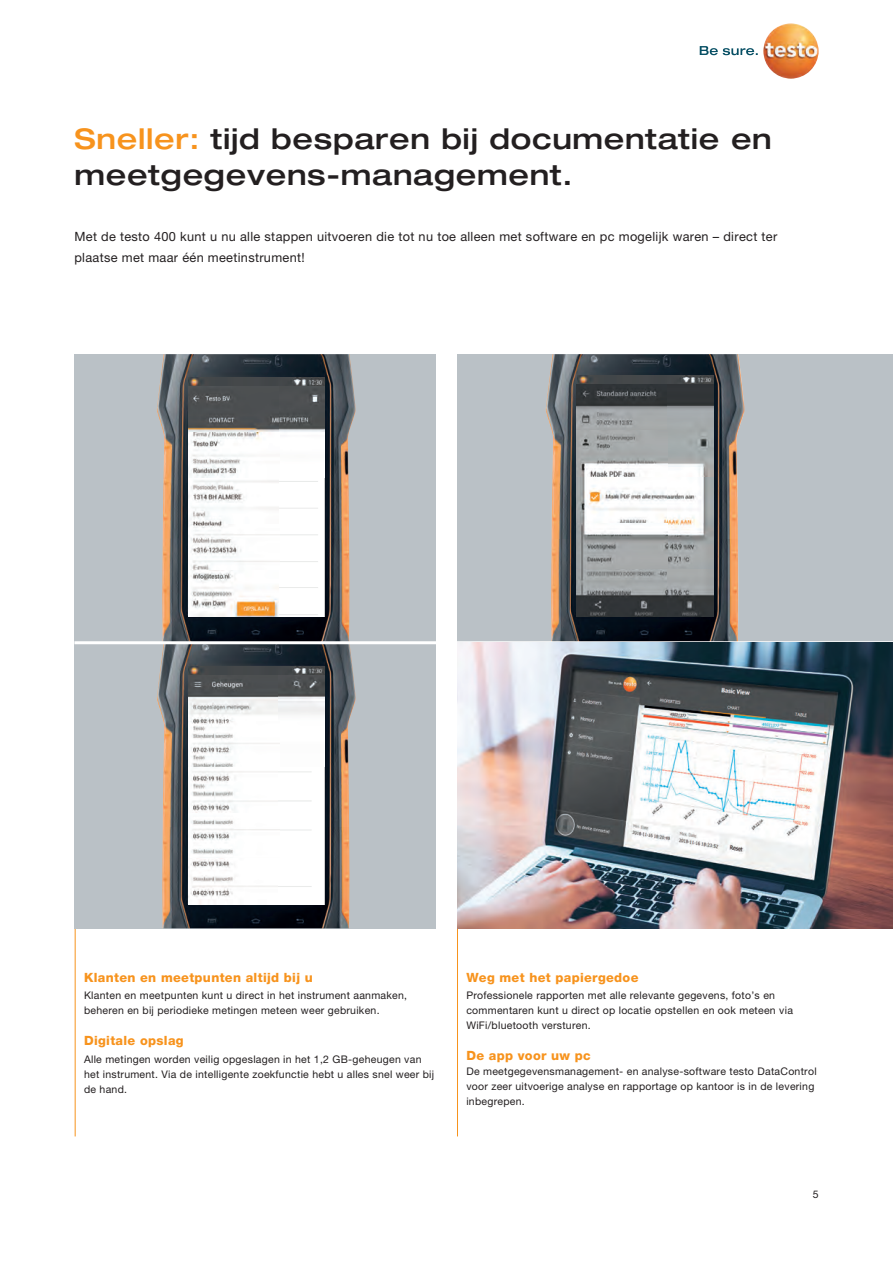
<style>
.page{position:relative;width:893px;height:1263px;background:#fff}
.page>*{position:absolute;margin:0;border:0;box-sizing:border-box;transform-origin:0 0}
.t1{font:500 expanded 28.5px/36px "Helvetica Neue LTW1 G";letter-spacing:.025em;color:#231f20}
.t2{font:12.75px/21px "Helvetica Neue LTW1 G";letter-spacing:.025em;color:#231f20}
.t3{font:800 12.75px "Helvetica Neue LTW1 G";letter-spacing:.025em;color:#f7931d}
.t4{font:10.5px/15px "Helvetica Neue LTW1 G";letter-spacing:.025em;color:#231f20}
.s1{color:#f7931d}
</style>
<div class="page">
<svg style="left:700px;top:46px;width:58px;height:9px"></svg>
<img style="left:763px;top:23px;width:56px;height:56px;border-radius:28px">
<hr style="left:75px;top:928px;width:1px;height:208px;background:#f7931d">
<hr style="left:457px;top:928px;width:1px;height:208px;background:#f7931d">
<div style="left:75px;top:641px;width:361px;height:287px;background:#bac1c6"></div>
<img style="left:157px;top:644px;width:199px;height:284px">
<div style="left:457px;top:354px;width:436px;height:289px;background:#bac1c6"></div>
<img style="left:546px;top:354px;width:198px;height:287px">
<img style="left:576px;top:375px;width:137px;height:241px">
<svg style="left:75px;top:354px;width:361px;height:287px;fill:#bac1c6"></svg>
<img style="left:188px;top:377px;width:136px;height:239px">
<img style="left:188px;top:666px;width:136px;height:239px">
<hr style="left:74px;top:641px;width:819px;height:3px;background:#fff">
<img style="left:457px;top:643px;width:436px;height:285px">
<h1 class="t1" style="left:75px;top:120px;width:699px"><span class="s1">Sneller:</span> tijd besparen bij documentatie en meetgegevens-management.</h1>
<p class="t2" style="left:74px;top:226px;width:704px">Met de testo 400 kunt u nu alle stappen uitvoeren die tot nu toe alleen met software en pc mogelijk waren – direct ter plaatse met maar één meetinstrument!</p>
<p class="t3" style="left:84px;top:970px;width:230px">Klanten en meetpunten altijd bij u</p>
<p class="t4" style="left:84px;top:988px;width:325px">Klanten en meetpunten kunt u direct in het instrument aanmaken, beheren en bij periodieke metingen meteen weer gebruiken.</p>
<p class="t3" style="left:84px;top:1033px;width:101px">Digitale opslag</p>
<p class="t4" style="left:84px;top:1051px;width:352px">Alle metingen worden veilig opgeslagen in het 1,2 GB-geheugen van het instrument. Via de intelligente zoekfunctie hebt u alles snel weer bij de hand.</p>
<p class="t3" style="left:466px;top:970px;width:174px">Weg met het papiergedoe</p>
<p class="t4" style="left:466px;top:988px;width:328px">Professionele rapporten met alle relevante gegevens, foto’s en commentaren kunt u direct op locatie opstellen en ook meteen via<br>WiFi/bluetooth versturen.</p>
<p class="t3" style="left:466px;top:1048px;width:126px">De app voor uw pc</p>
<p class="t4" style="left:466px;top:1064px;width:352px">De meetgegevensmanagement- en analyse-software testo DataControl voor zeer uitvoerige analyse en rapportage op kantoor is in de levering inbegrepen.</p>
<p class="t4" style="left:813px;top:1187px;width:7px">5</p>
</div>
